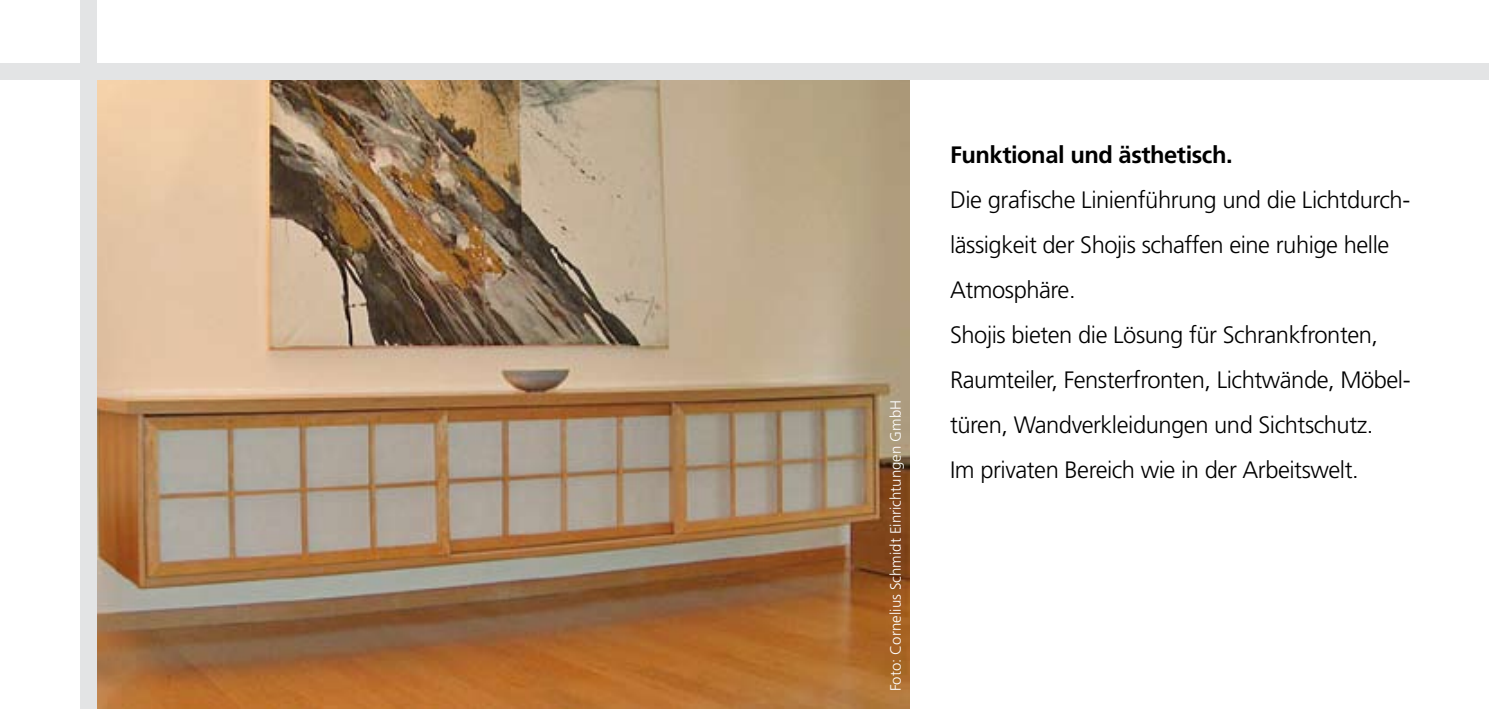
<style>
.page{position:relative;width:1489px;height:709px;background:#fff}
.page>*{position:absolute;margin:0;border:0;box-sizing:border-box;transform-origin:0 0}
.t1{font:300 23.75px/45px "Frutiger";letter-spacing:-.02em;color:#000}
.t2{font:700 23.75px "Frutiger";letter-spacing:-.02em;color:#000}
.t3{font:300 15px "Frutiger";color:#fff}
</style>
<div class="page">
<img style="left:97px;top:79px;width:812px;height:630px">
<div style="left:0;top:63px;width:1488px;height:16px;background:#e3e4e5"></div>
<div style="left:81px;top:0;width:16px;height:709px;background:#e3e4e5"></div>
<p class="t3" style="left:887px;top:691px;width:293px;rotate:-90deg">Foto: Cornelius Schmidt Einrichtungen GmbH</p>
<p class="t2" style="left:950px;top:140px;width:284px">Funktional und ästhetisch.</p>
<p class="t1" style="left:950px;top:177px;width:462px">Die grafische Linienführung und die Lichtdurch&shy;lässigkeit der Shojis schaffen eine ruhige helle Atmosphäre.<br>Shojis bieten die Lösung für Schrankfronten, Raumteiler, Fensterfronten, Lichtwände, Möbel&shy;türen, Wandverkleidungen und Sichtschutz.<br>Im privaten Bereich wie in der Arbeitswelt.</p>
</div>
